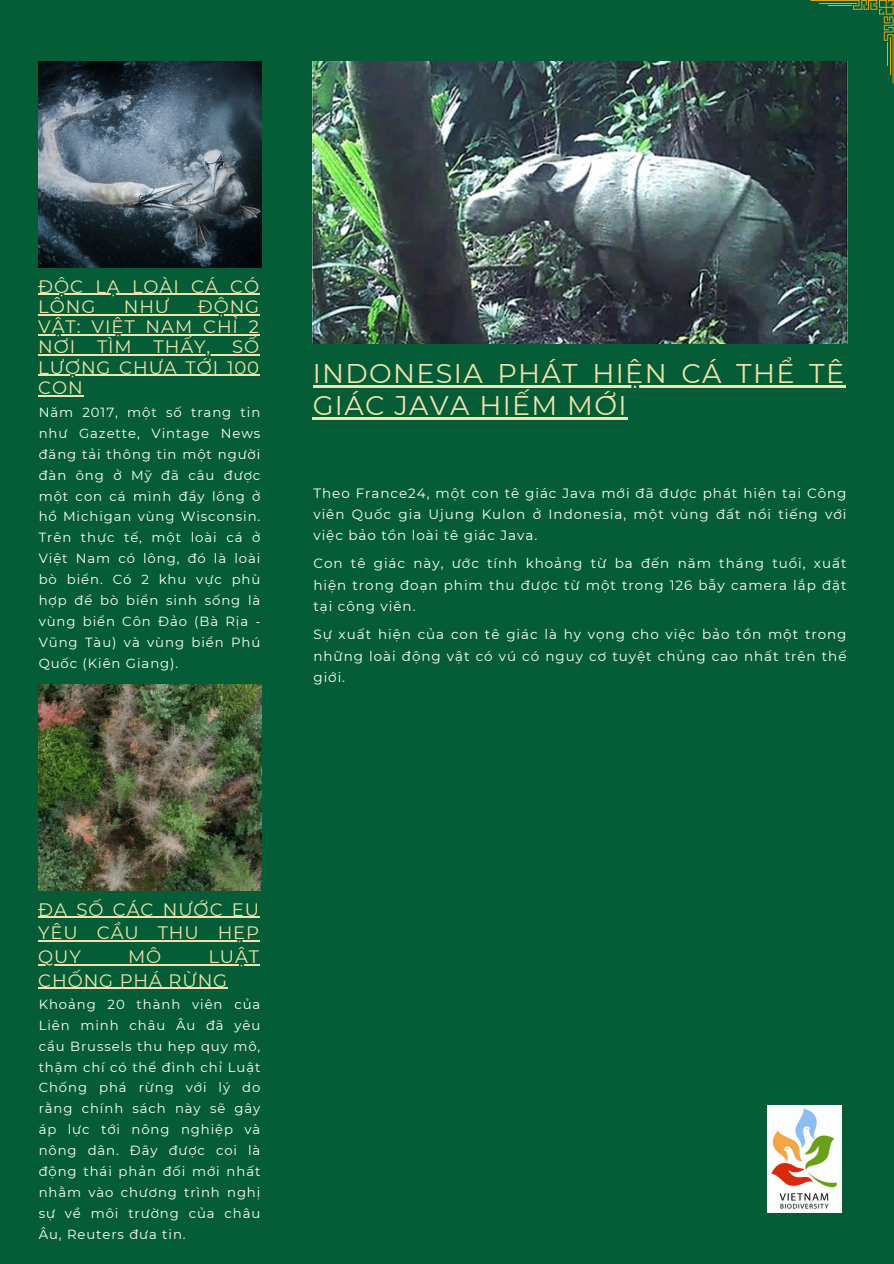
<style>
.page{position:relative;width:894px;height:1264px;background:#fff}
.page>*{position:absolute;margin:0;border:0;box-sizing:border-box;transform-origin:0 0}
.t1{font:27px/31.5px "Montserrat";letter-spacing:.05em;color:#f0e3ab}
.t2{font:18px/20.2px "Montserrat";letter-spacing:.05em;color:#f0e3ab;text-align:justify}
.t3{font:13.5px/21.3px "Montserrat";letter-spacing:.07em;color:#fff;text-align:justify}
.t4{font:13.2px/21px "Montserrat";letter-spacing:.07em;color:#fff;text-align:justify}
</style>
<div class="page">
<div style="left:0;top:0;width:893px;height:1263px;background:#045d36"></div>
<img style="left:312px;top:62px;width:535px;height:281px">
<img style="left:767px;top:1105px;width:74px;height:107px">
<img style="left:38px;top:684px;width:223px;height:206px">
<hr style="left:38px;top:916px;width:222px;height:1px;background:#f0e3ab">
<hr style="left:38px;top:940px;width:222px;height:1px;background:#f0e3ab">
<hr style="left:38px;top:964px;width:222px;height:1px;background:#f0e3ab">
<hr style="left:38px;top:987px;width:190px;height:1px;background:#f0e3ab">
<hr style="left:312px;top:385px;width:533px;height:2px;background:#f0e3ab">
<hr style="left:312px;top:417px;width:315px;height:2px;background:#f0e3ab">
<img style="left:38px;top:62px;width:223px;height:206px">
<hr style="left:38px;top:294px;width:222px;height:1px;background:#f0e3ab">
<hr style="left:38px;top:314px;width:222px;height:1px;background:#f0e3ab">
<hr style="left:38px;top:334px;width:222px;height:1px;background:#f0e3ab">
<hr style="left:38px;top:354px;width:222px;height:1px;background:#f0e3ab">
<hr style="left:38px;top:375px;width:222px;height:1px;background:#f0e3ab">
<hr style="left:38px;top:395px;width:46px;height:1px;background:#f0e3ab">
<svg style="left:810px;top:0;width:83px;height:83px"></svg>
<h2 class="t2" style="left:38px;top:276px;width:222px">ĐỘC LẠ LOÀI CÁ CÓ<br>LÔNG</h2>
<h2 class="t2" style="left:38px;top:296px;width:222px;text-indent:159px">ĐỘNG VẬT: VIỆT NAM CHỈ 2<br>NƠI TÌM THẤY, SỐ LƯỢNG CHƯA TỚI 100<br>CON</h2>
<p class="t4" style="left:39px;top:401px;width:223px">Năm 2017, một số trang tin như Gazette, Vintage News đăng tải thông tin một người đàn ông ở Mỹ đã câu được một con cá mình đầy lông ở hồ Michigan vùng Wisconsin.<br>Trên thực tế, một loài cá ở Việt Nam có lông, đó là loài bò biển. Có 2 khu vực phù hợp để bò biển sinh sống là vùng biển Côn Đảo (Bà Rịa - Vũng Tàu) và vùng biển Phú Quốc (Kiên Giang).</p>
<h2 class="t2" style="left:124px;top:296px;width:47px">NHƯ</h2>
<h1 class="t1" style="left:312px;top:358px;width:533px">INDONESIA PHÁT HIỆN CÁ THỂ TÊ<br>GIÁC JAVA HIẾM MỚI</h1>
<p class="t3" style="left:313px;top:482px;width:534px">Theo France24, một con tê giác Java mới đã được phát hiện tại Công viên Quốc gia Ujung Kulon ở Indonesia, một vùng đất nổi tiếng với việc bảo tồn loài tê giác Java.</p>
<p class="t3" style="left:313px;top:553px;width:534px">Con tê giác này, ước tính khoảng từ ba đến năm tháng tuổi, xuất hiện trong đoạn phim thu được từ một trong 126 bẫy camera lắp đặt tại công viên.</p>
<p class="t3" style="left:313px;top:624px;width:534px">Sự xuất hiện của con tê giác là hy vọng cho việc bảo tồn một trong những loài động vật có vú có nguy cơ tuyệt chủng cao nhất trên thế giới.</p>
<h2 class="t2" style="left:38px;top:897px;width:222px;line-height:23.7px">ĐA SỐ CÁC NƯỚC EU YÊU CẦU THU HẸP QUY</h2>
<h2 class="t2" style="left:38px;top:944px;width:222px;line-height:23.7px;text-indent:170px">LUẬT<br>CHỐNG PHÁ RỪNG</h2>
<p class="t4" style="left:39px;top:993px;width:223px">Khoảng 20 thành viên của Liên minh châu Âu đã yêu cầu Brussels thu hẹp quy mô, thậm chí có thể đình chỉ Luật Chống phá rừng với lý do rằng chính sách này sẽ gây áp lực tới nông nghiệp và nông dân. Đây được coi là động thái phản đối mới nhất nhằm vào chương trình nghị sự về môi trường của châu Âu, Reuters đưa tin.</p>
<h2 class="t2" style="left:128px;top:946px;width:35px">MÔ</h2>
</div>
